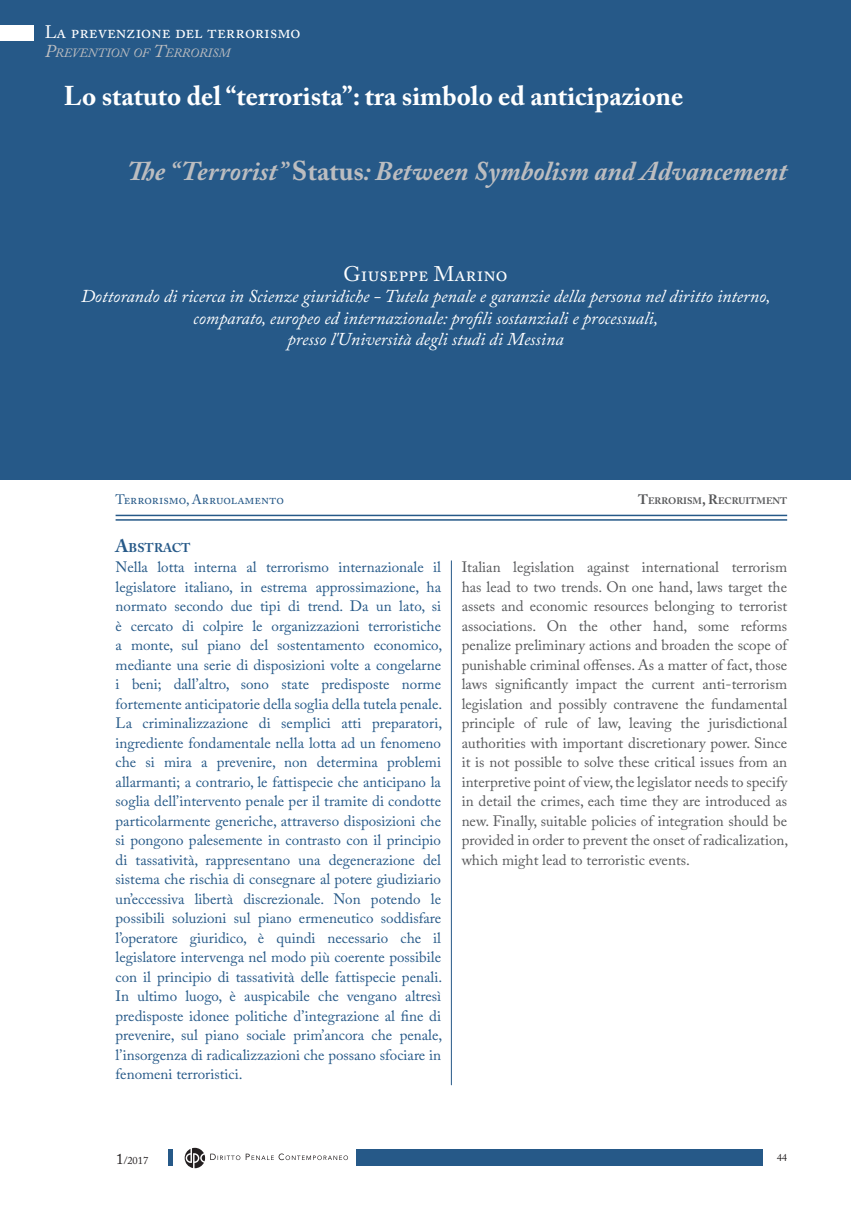
<style>
.page{position:relative;width:851px;height:1221px;background:#fff}
.page>*{position:absolute;margin:0;border:0;box-sizing:border-box;transform-origin:0 0}
.titolo_articolo_ENG{font:italic 700 27px "Adobe Caslon Pro";color:#bcbdc0}
.titolo_articolo_ITA{font:700 27px "Adobe Caslon Pro";color:#fff}
.Autore_articolo{font:21px "Adobe Caslon Pro";color:#fff}
.Autore_articolo-2{font:italic 18px/21.6px "Adobe Caslon Pro";color:#fff;text-align:center}
.t1{font:18px "Adobe Caslon Pro";color:#fff}
.AbstractITA{font:15px/19.5px "Adobe Caslon Pro";color:#265988;text-align:justify}
.AbstractENG{font:15px/19.5px "Adobe Caslon Pro";color:#57585a;text-align:justify}
.t2{font:13.5px "Adobe Caslon Pro";color:#265988}
.t3{font:italic 12.6px "Adobe Caslon Pro";color:#bcbdc0}
.AbstractITA-2{font:700 12.6px "Adobe Caslon Pro";color:#265988}
.t4{font:10.5px "Adobe Caslon Pro";color:#231f20}
.t5{font:700 9.45px "Adobe Caslon Pro";color:#57585a}
.s1{font-size:18px}
.s2{font-style:normal}
.s3{font-size:13.5px}
.s4{font-size:15px}
</style>
<div class="page">
<div style="left:168px;top:1149px;width:5px;height:17px;background:#265988"></div>
<div style="left:356px;top:1149px;width:407px;height:17px;background:#265988"></div>
<svg style="left:185px;top:1147px;width:163px;height:21px"></svg>
<div style="left:0;top:0;width:850px;height:479px;background:#265988"></div>
<div style="left:0;top:25px;width:33px;height:15px;background:#fff"></div>
<hr style="left:116px;top:514px;width:671px;height:2px;background:#265988">
<hr style="left:116px;top:519px;width:671px;height:1px;background:#265988">
<hr style="left:451px;top:560px;width:1px;height:524px;background:#265988">
<p class="t1" style="left:45px;top:21px;width:257px">La prevenzione del terrorismo</p>
<p class="t3" style="left:45px;top:46px;width:187px"><span class="s1">P</span>REVENTION OF <span class="s1">T</span>ERRORISM</p>
<p class="titolo_articolo_ITA" style="left:64px;top:80px;width:621px">Lo statuto del “terrorista”: tra simbolo ed anticipazione</p>
<p class="titolo_articolo_ENG" style="left:127px;top:154px;width:661px">The “Terrorist” <span class="s2">Status</span>: Between Symbolism and Advancement</p>
<p class="Autore_articolo" style="left:343px;top:261px;width:165px">Giuseppe Marino</p>
<p class="Autore_articolo-2" style="left:81px;top:285px;width:691px">Dottorando di ricerca in Scienze giuridiche - Tutela penale e garanzie della persona nel diritto interno, comparato, europeo ed internazionale: profili sostanziali e processuali,</p>
<p class="Autore_articolo-2" style="left:287px;top:328px;width:278px">presso l'Università degli studi di Messina</p>
<p class="t2" style="left:116px;top:491px;width:170px">Terrorismo, Arruolamento</p>
<p class="t5" style="left:638px;top:495px;width:150px"><span class="s3">T</span>ERRORISM<span class="s3">, R</span>ECRUITMENT</p>
<p class="AbstractITA-2" style="left:116px;top:540px;width:76px"><span class="s1">A</span>BSTRACT</p>
<p class="AbstractITA" style="left:116px;top:557px;width:328px">Nella lotta interna al terrorismo internazionale il legislatore italiano, in estrema approssimazione, ha normato secondo due tipi di trend. Da un lato, si è cercato di colpire le organizzazioni terroristiche a monte, sul piano del sostentamento economico, mediante una serie di disposizioni volte a congelarne i beni; dall’altro, sono state predisposte norme fortemente anticipatorie della soglia della tutela penale.<br>La criminalizzazione di semplici atti preparatori, ingrediente fondamentale nella lotta ad un fenomeno che si mira a prevenire, non determina problemi allarmanti; a contrario, le fattispecie che anticipano la soglia dell’intervento penale per il tramite di condotte particolarmente generiche, attraverso disposizioni che si pongono palesemente in contrasto con il principio di tassatività, rappresentano una degenerazione del sistema che rischia di consegnare al potere giudiziario un’eccessiva libertà discrezionale. Non potendo le possibili soluzioni sul piano ermeneutico soddisfare l’operatore giuridico, è quindi necessario che il legislatore intervenga nel modo più coerente possibile con il principio di tassatività delle fattispecie penali.<br>In ultimo luogo, è auspicabile che vengano altresì predisposte idonee politiche d’integrazione al fine di prevenire, sul piano sociale prim’ancora che penale, l’insorgenza di radicalizzazioni che possano sfociare in fenomeni terroristici.</p>
<p class="AbstractENG" style="left:461px;top:557px;width:328px">Italian legislation against international terrorism has lead to two trends. On one hand, laws target the assets and economic resources belonging to terrorist associations. On the other hand, some reforms penalize preliminary actions and broaden the scope of punishable criminal offenses. As a matter of fact, those laws significantly impact the current anti-terrorism legislation and possibly contravene the fundamental principle of rule of law, leaving the jurisdictional authorities with important discretionary power. Since it is not possible to solve these critical issues from an interpretive point of view, the legislator needs to specify in detail the crimes, each time they are introduced as new. Finally, suitable policies of integration should be provided in order to prevent the onset of radicalization, which might lead to terroristic events.</p>
<p class="t4" style="left:116px;top:1153px;width:34px"><span class="s4">1</span>/2017</p>
<p class="t4" style="left:776px;top:1150px;width:12px">44</p>
</div>
